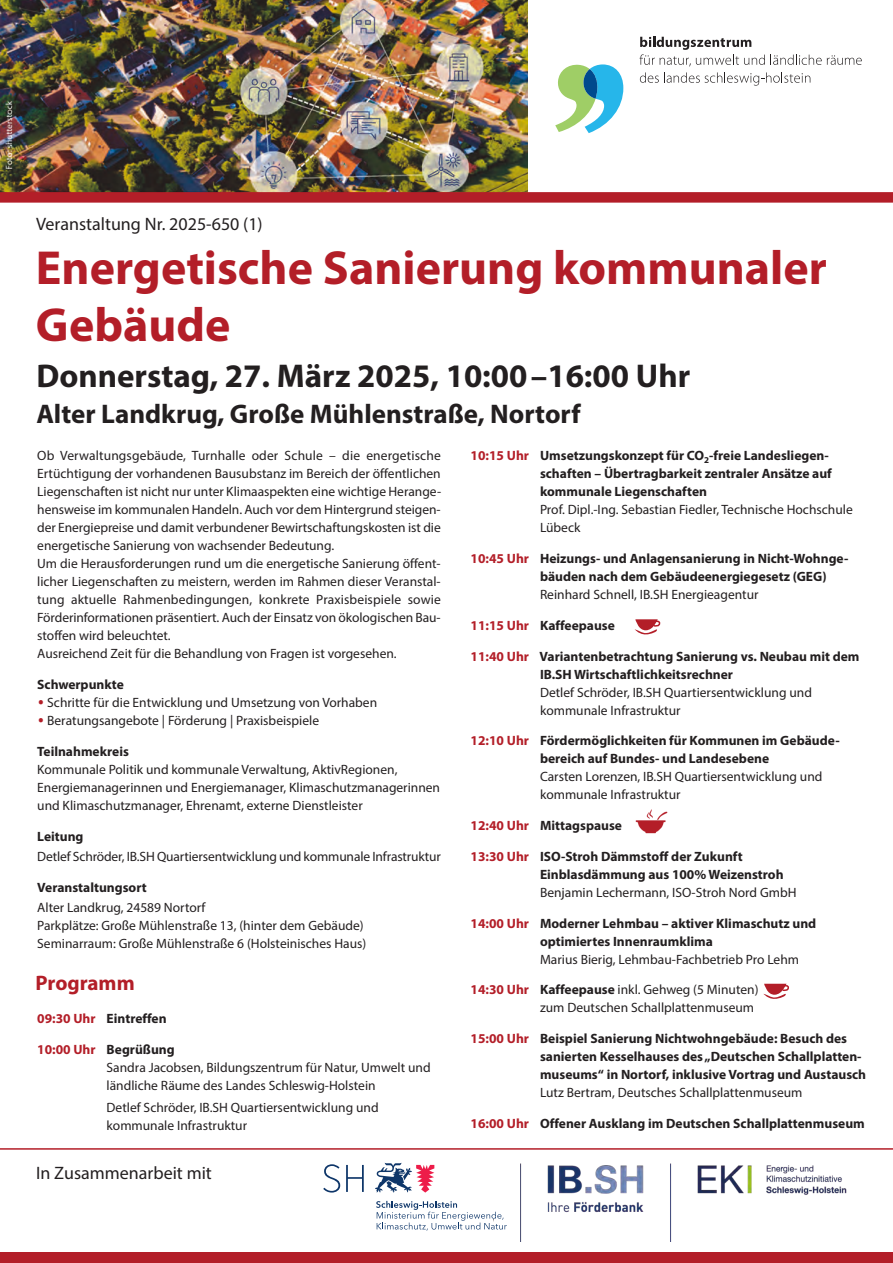
<style>
.page{position:relative;width:893px;height:1263px;background:#fff}
.page>*{position:absolute;margin:0;border:0;box-sizing:border-box;transform-origin:0 0}
.t1{font:700 48px/57px "Myriad Pro";color:#b31e28}
.t2{font:34.5px "Myriad Pro";color:#b31e28}
.t3{font:700 33px "Myriad Pro";color:#231f20}
.t4{font:700 27px "Myriad Pro";color:#231f20}
.t5{font:700 21px "Myriad Pro";color:#b31e28}
.t6{font:18px "Myriad Pro";color:#231f20}
.t7{font:13.5px/18px "Myriad Pro";color:#231f20}
.t8{font:700 13.5px/18px "Myriad Pro";color:#231f20}
.s1{font-weight:700}
.s2{color:#b31e28}
.s3{font-weight:400}
.s4{font-weight:700;color:#b31e28}
</style>
<div class="page">
<img style="left:520px;top:1163px;width:327px;height:79px">
<img style="left:0;top:0;width:527px;height:192px">
<svg style="left:639px;top:37px;width:223px;height:49px"></svg>
<svg style="left:555px;top:64px;width:68px;height:69px"></svg>
<div style="left:0;top:1252px;width:893px;height:11px;background:#b31e28"></div>
<hr style="left:0;top:1148px;width:893px;height:2px;background:#b31e28">
<div style="left:0;top:192px;width:893px;height:11px;background:#b31e28"></div>
<svg style="left:376px;top:1201px;width:131px;height:30px"></svg>
<svg style="left:375px;top:1163px;width:59px;height:29px"></svg>
<svg style="left:323px;top:1164px;width:17px;height:29px"></svg>
<svg style="left:346px;top:1165px;width:18px;height:27px"></svg>
<svg style="left:634px;top:619px;width:27px;height:16px"></svg>
<img style="left:635px;top:809px;width:32px;height:25px">
<svg style="left:763px;top:984px;width:26px;height:15px"></svg>
<p class="t6" style="left:36px;top:217px;width:228px">Veranstaltung Nr. 2025-650 (1)</p>
<h1 class="t1" style="left:36px;top:243px;width:792px">Energetische Sanierung kommunaler<br>Gebäude</h1>
<h2 class="t3" style="left:36px;top:364px;width:655px">Donnerstag, 27. März 2025, 10:00–16:00 Uhr</h2>
<h2 class="t4" style="left:36px;top:404px;width:546px">Alter Landkrug, Große Mühlenstraße, Nortorf</h2>
<p class="t7" style="left:37px;top:448px;width:405px;text-align:justify">Ob Verwaltungsgebäude, Turnhalle oder Schule – die energetische Ertüchtigung der vorhandenen Bausubstanz im Bereich der öffentlichen Liegenschaften ist nicht nur unter Klimaaspekten eine wichtige Herange&shy;hensweise im kommunalen Handeln. Auch vor dem Hintergrund steigen&shy;der Energiepreise und damit verbundener Bewirtschaftungskosten ist die energetische Sanierung von wachsender Bedeutung.</p>
<p class="t7" style="left:37px;top:556px;width:405px;text-align:justify">Um die Herausforderungen rund um die energetische Sanierung öffent&shy;licher Liegenschaften zu meistern, werden im Rahmen dieser Veranstal&shy;tung aktuelle Rahmenbedingungen, konkrete Praxisbeispiele sowie Förderinformationen präsentiert. Auch der Einsatz von ökologischen Bau&shy;stoffen wird beleuchtet.</p>
<p class="t7" style="left:37px;top:646px;width:361px">Ausreichend Zeit für die Behandlung von Fragen ist vorgesehen.</p>
<p class="t8" style="left:37px;top:677px;width:88px">Schwerpunkte</p>
<p class="t2" style="left:37px;top:679px;width:9px">.</p>
<p class="t7" style="left:47px;top:695px;width:331px">Schritte für die Entwicklung und Umsetzung von Vorhaben</p>
<p class="t2" style="left:37px;top:697px;width:9px">.</p>
<p class="t7" style="left:47px;top:713px;width:273px">Beratungsangebote | Förderung | Praxisbeispiele</p>
<p class="t7" style="left:37px;top:743px;width:404px"><span class="s1">Teilnahmekreis<br></span>Kommunale Politik und kommunale Verwaltung, AktivRegionen, Energiemanagerinnen und Energiemanager, Klimaschutzmanagerinnen und Klimaschutzmanager, Ehrenamt, externe Dienstleister</p>
<p class="t8" style="left:37px;top:828px;width:48px">Leitung</p>
<p class="t7" style="left:37px;top:848px;width:405px">Detlef Schröder, IB.SH Quartiersentwicklung und kommunale Infrastruktur</p>
<p class="t8" style="left:37px;top:879px;width:111px">Veranstaltungsort</p>
<p class="t7" style="left:37px;top:899px;width:331px">Alter Landkrug, 24589 Nortorf<br>Parkplätze: Große Mühlenstraße 13, (hinter dem Gebäude)<br>Seminarraum: Große Mühlenstraße 6 (Holsteinisches Haus)</p>
<p class="t8" style="left:540px;top:448px;width:314px;text-indent:-69px"><span class="s2">10:15 Uhr</span> Umsetzungskonzept für CO<sub>2</sub>-freie Landesliegen&shy;schaften – Übertragbarkeit zentraler Ansätze auf kommunale Liegenschaften<br><span class="s3">Prof. Dipl.-Ing. Sebastian Fiedler, Technische Hochschule Lübeck</span></p>
<p class="t8" style="left:540px;top:551px;width:310px;text-indent:-69px"><span class="s2">10:45 Uhr</span> Heizungs- und Anlagensanierung in Nicht-Wohnge&shy;bäuden nach dem Gebäudeenergiegesetz (GEG)<br><span class="s3">Reinhard Schnell, IB.SH Energieagentur</span></p>
<p class="t8" style="left:471px;top:617px;width:146px"><span class="s2">11:15 Uhr</span> Kaffeepause</p>
<p class="t8" style="left:540px;top:648px;width:321px;text-indent:-69px"><span class="s2">11:40 Uhr</span> Variantenbetrachtung Sanierung vs. Neubau mit dem IB.SH Wirtschaftlichkeitsrechner<br><span class="s3">Detlef Schröder, IB.SH Quartiersentwicklung und kommunale Infrastruktur</span></p>
<p class="t8" style="left:540px;top:733px;width:301px;text-indent:-69px"><span class="s2">12:10 Uhr</span> Fördermöglichkeiten für Kommunen im Gebäude&shy;bereich auf Bundes- und Landesebene<br><span class="s3">Carsten Lorenzen, IB.SH Quartiersentwicklung und kommunale Infrastruktur</span></p>
<p class="t8" style="left:471px;top:818px;width:153px"><span class="s2">12:40 Uhr</span> Mittagspause</p>
<p class="t8" style="left:540px;top:848px;width:258px;text-indent:-69px"><span class="s2">13:30 Uhr</span> ISO-Stroh Dämmstoff der Zukunft<br>Einblasdämmung aus 100% Weizenstroh<br><span class="s3">Benjamin Lechermann, ISO-Stroh Nord GmbH</span></p>
<p class="t8" style="left:540px;top:915px;width:278px;text-indent:-69px"><span class="s2">14:00 Uhr</span> Moderner Lehmbau – aktiver Klimaschutz und optimiertes Innenraumklima<br><span class="s3">Marius Bierig, Lehmbau-Fachbetrieb Pro Lehm</span></p>
<p class="t7" style="left:540px;top:982px;width:220px;text-indent:-69px"><span class="s4">14:30 Uhr</span> <span class="s1">Kaffeepause</span> inkl. Gehweg (5 Minuten) zum Deutschen Schallplattenmuseum</p>
<p class="t8" style="left:540px;top:1031px;width:328px;text-indent:-69px"><span class="s2">15:00 Uhr</span> Beispiel Sanierung Nichtwohngebäude: Besuch des sanierten Kesselhauses des „Deutschen Schallplatten&shy;museums“ in Nortorf, inklusive Vortrag und Austausch <span class="s3">Lutz Bertram, Deutsches Schallplattenmuseum</span></p>
<p class="t8" style="left:471px;top:1115px;width:396px"><span class="s2">16:00 Uhr</span> Offener Ausklang im Deutschen Schallplattenmuseum</p>
<p class="t5" style="left:36px;top:975px;width:101px">Programm</p>
<p class="t8" style="left:37px;top:1010px;width:131px"><span class="s2">09:30 Uhr</span> Eintreffen</p>
<p class="t7" style="left:107px;top:1041px;width:326px;text-indent:-69px"><span class="s4">10:00 Uhr</span> <span class="s1">Begrüßung<br></span>Sandra Jacobsen, Bildungszentrum für Natur, Umwelt und ländliche Räume des Landes Schleswig-Holstein</p>
<p class="t7" style="left:107px;top:1099px;width:274px">Detlef Schröder, IB.SH Quartiersentwicklung und kommunale Infrastruktur</p>
<p class="t6" style="left:36px;top:1166px;width:177px">In Zusammenarbeit mit</p>
</div>
